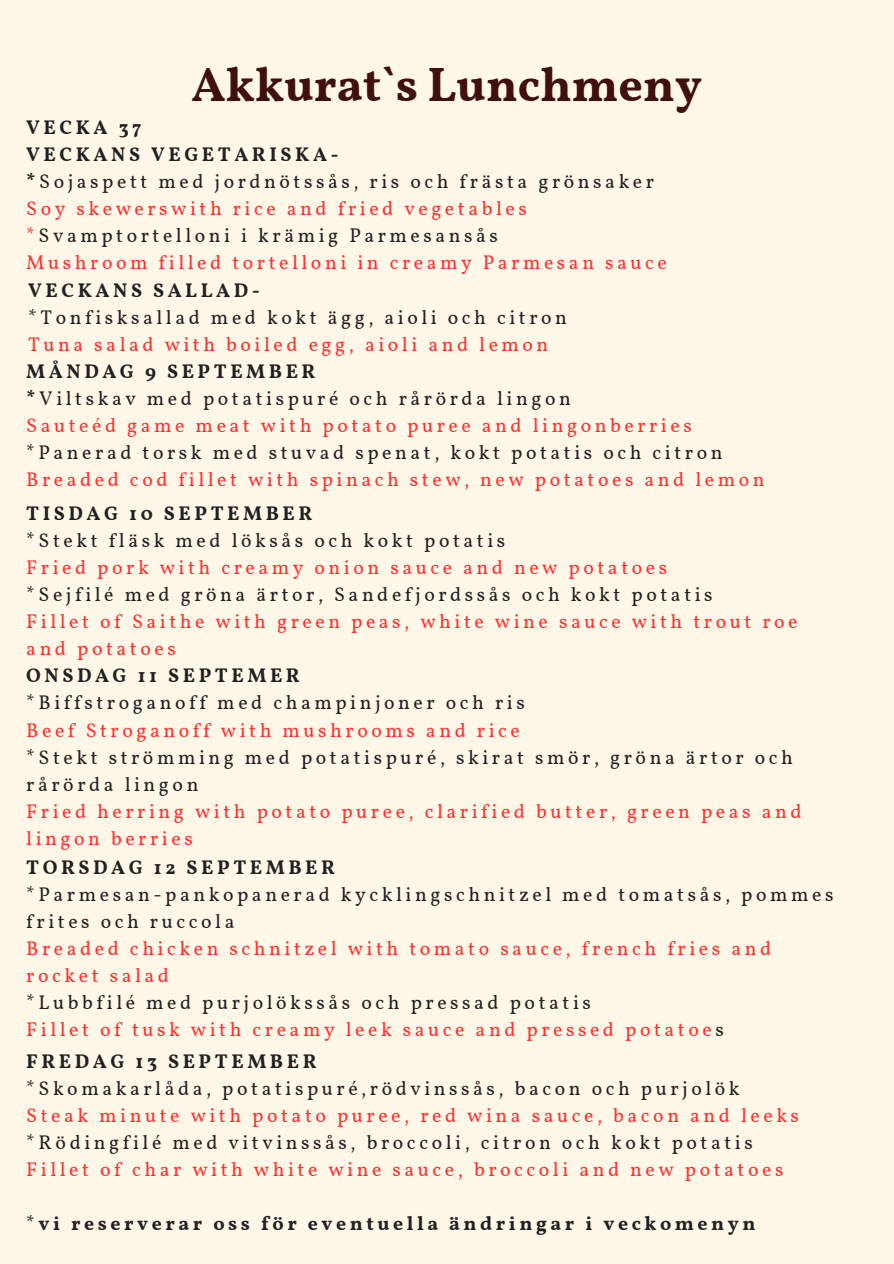
<style>
.page{position:relative;width:894px;height:1264px;background:#fff}
.page>*{position:absolute;margin:0;border:0;box-sizing:border-box;transform-origin:0 0}
.t1{font:700 48px "Vollkorn";color:#40100d}
.t2{font:19.65px/27px "Vollkorn";letter-spacing:.18em;color:#ff3131}
.t3{font:19.65px/27px "Vollkorn";letter-spacing:.18em;color:#212121}
.t4{font:700 19.65px "Vollkorn";letter-spacing:.18em;color:#212121}
.s1{font-weight:700;color:#212121}
.s2{color:#212121}
.s3{font-weight:400}
</style>
<div class="page">
<div style="left:0;top:0;width:893px;height:1263px;background:#fff7e7"></div>
<h1 class="t1" style="left:191px;top:55px;width:512px">Akkurat`s Lunchmeny</h1>
<p class="t2" style="left:26px;top:115px;width:642px"><span class="s1">VECKA 37<br>VECKANS VEGETARISKA-<br>*</span><span class="s2">Sojaspett med jordnötssås, ris och frästa grönsaker </span>Soy skewerswith rice and fried vegetables *<span class="s2">Svamptortelloni i krämig Parmesansås<br></span>Mushroom filled tortelloni in creamy Parmesan sauce</p>
<p class="t4" style="left:28px;top:278px;width:233px">VECKANS SALLAD-</p>
<p class="t3" style="left:28px;top:305px;width:540px">*Tonfisksallad med kokt ägg, aioli och citron</p>
<p class="t2" style="left:28px;top:332px;width:521px">Tuna salad with boiled egg, aioli and lemon</p>
<p class="t2" style="left:26px;top:359px;width:666px"><span class="s1">MÅNDAG 9 SEPTEMBER<br>*</span><span class="s2">Viltskav med potatispuré och rårörda lingon<br></span>Sauteéd game meat with potato puree and lingonberries</p>
<p class="t3" style="left:26px;top:440px;width:697px">*Panerad torsk med stuvad spenat, kokt potatis och citron</p>
<p class="t2" style="left:26px;top:467px;width:739px">Breaded cod fillet with spinach stew, new potatoes and lemon</p>
<p class="t4" style="left:26px;top:501px;width:287px">TISDAG 10 SEPTEMBER</p>
<p class="t3" style="left:26px;top:528px;width:480px">*Stekt fläsk med löksås och kokt potatis</p>
<p class="t2" style="left:26px;top:555px;width:642px">Fried pork with creamy onion sauce and new potatoes</p>
<p class="t3" style="left:26px;top:582px;width:687px">*Sejfilé med gröna ärtor, Sandefjordssås och kokt potatis</p>
<p class="t2" style="left:26px;top:609px;width:772px">Fillet of Saithe with green peas, white wine sauce with trout roe and potatoes</p>
<p class="t4" style="left:26px;top:663px;width:275px">ONSDAG 11 SEPTEMER</p>
<p class="t3" style="left:26px;top:691px;width:500px">*Biffstroganoff med champinjoner och ris</p>
<p class="t2" style="left:26px;top:718px;width:495px">Beef Stroganoff with mushrooms and rice</p>
<p class="t3" style="left:26px;top:745px;width:768px">*Stekt strömming med potatispuré, skirat smör, gröna ärtor och rårörda lingon</p>
<p class="t2" style="left:26px;top:799px;width:776px">Fried herring with potato puree, clarified butter, green peas and lingon berries</p>
<p class="t4" style="left:26px;top:854px;width:310px">TORSDAG 12 SEPTEMBER</p>
<p class="t3" style="left:26px;top:882px;width:808px">*Parmesan-pankopanerad kycklingschnitzel med tomatsås, pommes frites och ruccola</p>
<p class="t2" style="left:26px;top:936px;width:746px">Breaded chicken schnitzel with tomato sauce, french fries and rocket salad</p>
<p class="t2" style="left:26px;top:990px;width:698px"><span class="s2">*Lubbfilé med purjolökssås och pressad potatis<br></span>Fillet of tusk with creamy leek sauce and pressed potatoe<span class="s2">s</span></p>
<p class="t4" style="left:26px;top:1049px;width:292px">FREDAG 13 SEPTEMBER</p>
<p class="t3" style="left:26px;top:1076px;width:714px">*Skomakarlåda, potatispuré,rödvinssås, bacon och purjolök</p>
<p class="t2" style="left:26px;top:1103px;width:774px">Steak minute with potato puree, red wina sauce, bacon and leeks</p>
<p class="t3" style="left:26px;top:1130px;width:728px">*Rödingfilé med vitvinssås, broccoli, citron och kokt potatis</p>
<p class="t2" style="left:26px;top:1157px;width:758px">Fillet of char with white wine sauce, broccoli and new potatoes</p>
<p class="t4" style="left:26px;top:1211px;width:730px"><span class="s3">*</span>vi reserverar oss för eventuella ändringar i veckomenyn</p>
</div>
